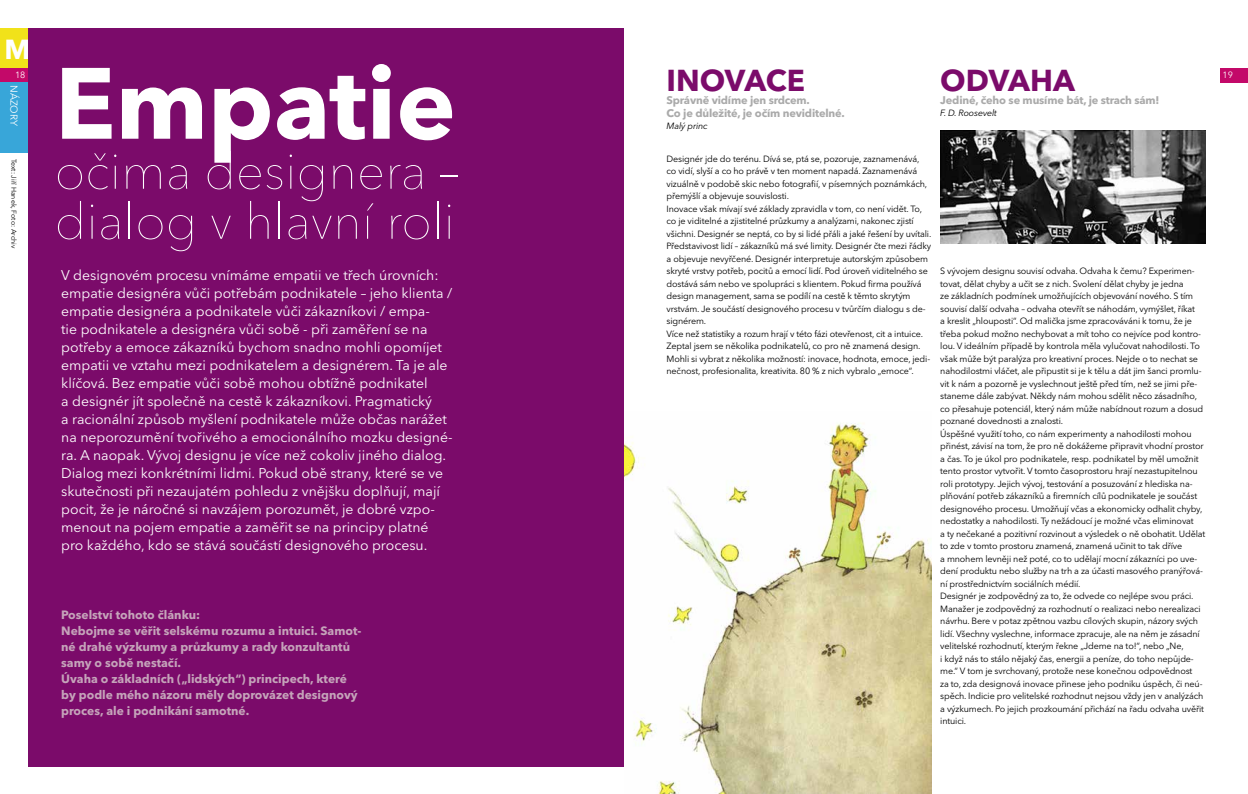
<style>
.page{position:relative;width:1248px;height:794px;background:#fff}
.page>*{position:absolute;margin:0;border:0;box-sizing:border-box;transform-origin:0 0}
.t1{font:700 100px "Avenir Next LT Pro";color:#fff}
.t2{font:200 50px/50px "Avenir Next LT Pro";letter-spacing:.005em;color:#fff}
.t3{font:700 30px "Avenir Next LT Pro";color:#7b0b6a}
.t4{font:700 27.3px "Avenir Next LT Pro";color:#fff}
.t5{font:14px/18px "Avenir Next LT Pro";color:#fff}
.t6{font:700 12px/16px "Avenir Next LT Pro";color:#c5a4ba}
.t7{font:700 11px/13px "Avenir Next LT Pro";letter-spacing:-.015em;color:#aaa}
.t8{font:10px "Avenir Next LT Pro";color:#fff}
.t9{font:9px/12.5px "Avenir Next LT Pro";letter-spacing:-.015em;color:#000}
.t10{font:italic 9px "Avenir Next LT Pro";letter-spacing:-.015em;color:#000}
.t11{font:9px "Avenir Next LT Pro";color:#fff}
.t12{font:7px "Avenir Next LT Pro";color:#000}
</style>
<div class="page">
<div style="left:1219px;top:68px;width:28px;height:14px;background:#c30969"></div>
<img style="left:624px;top:423px;width:307px;height:371px">
<div style="left:0;top:68px;width:28px;height:14px;background:#c30969"></div>
<div style="left:0;top:28px;width:28px;height:40px;background:#f1e21a"></div>
<div style="left:0;top:82px;width:28px;height:71px;background:#38a6d9"></div>
<img style="left:940px;top:130px;width:265px;height:114px">
<div style="left:28px;top:28px;width:596px;height:739px;background:#7b0b6a"></div>
<h3 class="t4" style="left:4px;top:32px;width:28px">M</h3>
<h1 class="t1" style="left:55px;top:42px;width:402px">Empatie</h1>
<h3 class="t3" style="left:666px;top:62px;width:140px">INOVACE</h3>
<p class="t7" style="left:666px;top:93px;width:180px">Správně vidíme jen srdcem.<br>Co je důležité, je očím neviditelné.</p>
<p class="t10" style="left:666px;top:120px;width:43px">Malý princ</p>
<p class="t9" style="left:666px;top:152px;width:266px">Designér jde do terénu. Dívá se, ptá se, pozoruje, zaznamenává, co vidí, slyší a co ho právě v ten moment napadá. Zaznamenává vizuálně v podobě skic nebo fotografií, v písemných poznámkách, přemýšlí a objevuje souvislosti.<br>Inovace však mívají své základy zpravidla v tom, co není vidět. To, co je viditelné a zjistitelné průzkumy a analýzami, nakonec zjistí všichni. Designér se neptá, co by si lidé přáli a jaké řešení by uvítali.<br>Představivost lidí – zákazníků má své limity. Designér čte mezi řádky a objevuje nevyřčené. Designér interpretuje autorským způsobem skryté vrstvy potřeb, pocitů a emocí lidí. Pod úroveň viditelného se dostává sám nebo ve spolupráci s klientem. Pokud firma používá design management, sama se podílí na cestě k těmto skrytým vrstvám. Je součástí designového procesu v tvůrčím dialogu s de&shy;signérem.<br>Více než statistiky a rozum hrají v této fázi otevřenost, cit a intuice.<br>Zeptal jsem se několika podnikatelů, co pro ně znamená design.<br>Mohli si vybrat z několika možností: inovace, hodnota, emoce, jedi&shy;nečnost, profesionalita, kreativita. 80 % z nich vybralo „emoce“.</p>
<h3 class="t3" style="left:940px;top:62px;width:136px">ODVAHA</h3>
<p class="t7" style="left:940px;top:93px;width:221px">Jediné, čeho se musíme bát, je strach sám!</p>
<p class="t10" style="left:940px;top:107px;width:58px">F. D. Roosevelt</p>
<p class="t11" style="left:15px;top:70px;width:12px">18</p>
<p class="t11" style="left:1222px;top:70px;width:12px">19</p>
<p class="t8" style="left:20px;top:85px;width:42px;rotate:90deg">NÁZORY</p>
<h2 class="t2" style="left:55px;top:146px;width:406px">očima designera – dialog v hlavní roli</h2>
<p class="t5" style="left:61px;top:266px;width:393px">V designovém procesu vnímáme empatii ve třech úrovních: empatie designéra vůči potřebám podnikatele – jeho klienta / empatie designéra a podnikatele vůči zákazníkovi / empa-<br>tie podnikatele a designéra vůči sobě - při zaměření se na potřeby a emoce zákazníků bychom snadno mohli opomíjet empatii ve vztahu mezi podnikatelem a designérem. Ta je ale klíčová. Bez empatie vůči sobě mohou obtížně podnikatel<br>a designér jít společně na cestě k zákazníkovi. Pragmatický<br>a racionální způsob myšlení podnikatele může občas narážet na neporozumění tvořivého a emocionálního mozku designé&shy;ra. A naopak. Vývoj designu je více než cokoliv jiného dialog.<br>Dialog mezi konkrétními lidmi. Pokud obě strany, které se ve skutečnosti při nezaujatém pohledu z vnějšku doplňují, mají pocit, že je náročné si navzájem porozumět, je dobré vzpo&shy;menout na pojem empatie a zaměřit se na principy platné pro každého, kdo se stává součástí designového procesu.</p>
<p class="t12" style="left:18px;top:159px;width:91px;rotate:90deg">Text: Jiří Hanek, Foto: Archiv</p>
<p class="t9" style="left:940px;top:265px;width:266px">S vývojem designu souvisí odvaha. Odvaha k čemu? Experimen&shy;tovat, dělat chyby a učit se z nich. Svolení dělat chyby je jedna<br>ze základních podmínek umožňujících objevování nového. S tím souvisí další odvaha – odvaha otevřít se náhodám, vymýšlet, říkat<br>a kreslit „hlouposti“. Od malička jsme zpracováváni k tomu, že je třeba pokud možno nechybovat a mít toho co nejvíce pod kontro&shy;lou. V ideálním případě by kontrola měla vylučovat nahodilosti. To však může být paralýza pro kreativní proces. Nejde o to nechat se nahodilostmi vláčet, ale připustit si je k tělu a dát jim šanci promlu&shy;vit k nám a pozorně je vyslechnout ještě před tím, než se jimi pře&shy;staneme dále zabývat. Někdy nám mohou sdělit něco zásadního, co přesahuje potenciál, který nám může nabídnout rozum a dosud poznané dovednosti a znalosti.<br>Úspěšné využití toho, co nám experimenty a nahodilosti mohou přinést, závisí na tom, že pro ně dokážeme připravit vhodní prostor a čas. To je úkol pro podnikatele, resp. podnikatel by měl umožnit tento prostor vytvořit. V tomto časoprostoru hrají nezastupitelnou roli prototypy. Jejich vývoj, testování a posuzování z hlediska na&shy;plňování potřeb zákazníků a firemních cílů podnikatele je součást designového procesu. Umožňují včas a ekonomicky odhalit chyby, nedostatky a nahodilosti. Ty nežádoucí je možné včas eliminovat<br>a ty nečekané a pozitivní rozvinout a výsledek o ně obohatit. Udělat to zde v tomto prostoru znamená, znamená učinit to tak dříve<br>a mnohem levněji než poté, co to udělají mocní zákazníci po uve&shy;dení produktu nebo služby na trh a za účasti masového pranýřová&shy;ní prostřednictvím sociálních médií.<br>Designér je zodpovědný za to, že odvede co nejlépe svou práci.<br>Manažer je zodpovědný za rozhodnutí o realizaci nebo nerealizaci návrhu. Bere v potaz zpětnou vazbu cílových skupin, názory svých lidí. Všechny vyslechne, informace zpracuje, ale na něm je zásadní velitelské rozhodnutí, kterým řekne „Jdeme na to!“, nebo „Ne,<br>i když nás to stálo nějaký čas, energii a peníze, do toho nepůjde&shy;me.“ V tom je svrchovaný, protože nese konečnou odpovědnost<br>za to, zda designová inovace přinese jeho podniku úspěch, či neú&shy;spěch. Indicie pro velitelské rozhodnut nejsou vždy jen v analýzách a výzkumech. Po jejich prozkoumání přichází na řadu odvaha uvěřit intuici.</p>
<p class="t6" style="left:61px;top:606px;width:302px">Poselství tohoto článku:<br>Nebojme se věřit selskému rozumu a intuici. Samot&shy;né drahé výzkumy a průzkumy a rady konzultantů samy o sobě nestačí.<br>Úvaha o základních („lidských“) principech, které by podle mého názoru měly doprovázet designový proces, ale i podnikání samotné.</p>
</div>
